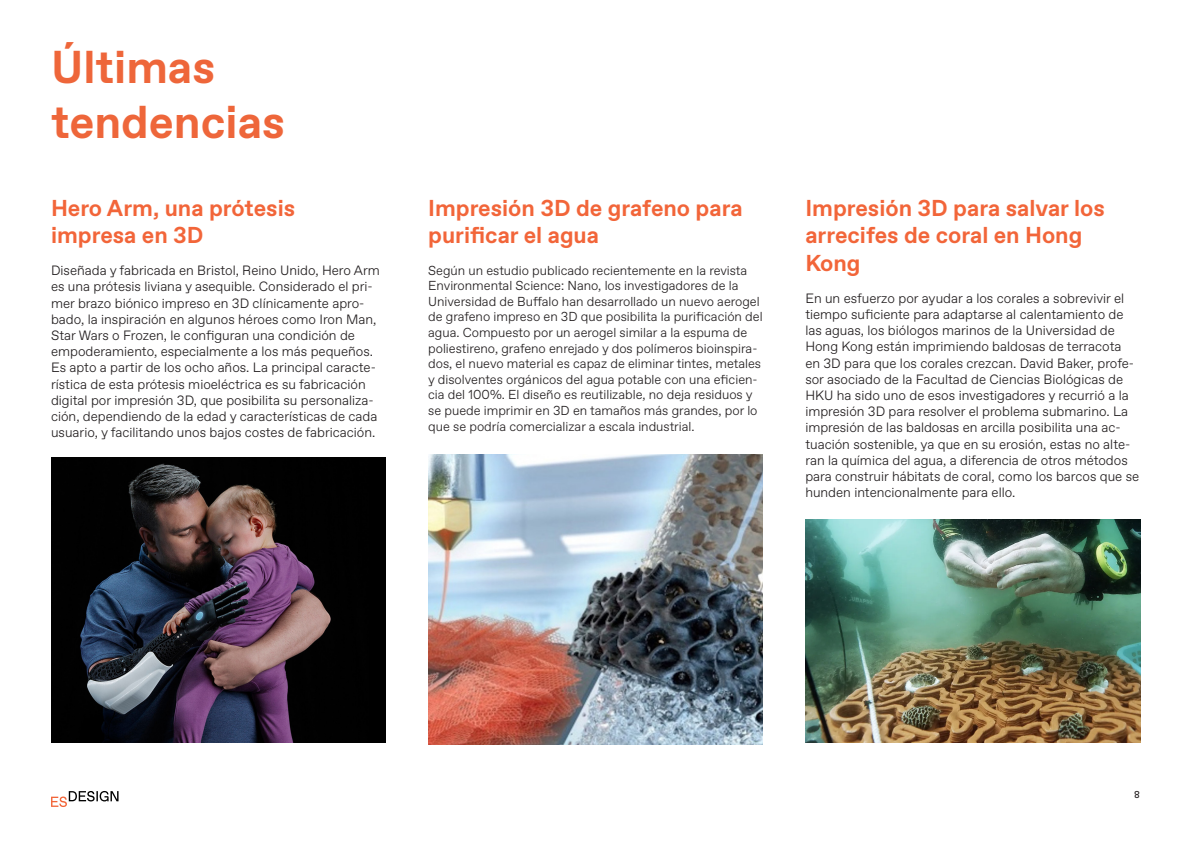
<style>
.page{position:relative;width:1191px;height:842px;background:#fff}
.page>*{position:absolute;margin:0;border:0;box-sizing:border-box;transform-origin:0 0}
.t1{font:700 46px "Favorit";color:#ee663a}
.t2{font:700 23px/27.6px "Favorit";color:#f26539}
.t3{font:300 13.5px/16.2px "Favorit";color:#231f20}
.t4{font:300 13px/15.6px "Favorit";color:#231f20}
.t5{font:10px "Favorit";color:#231f20}
</style>
<div class="page">
<img style="left:51px;top:458px;width:335px;height:285px">
<img style="left:428px;top:454px;width:335px;height:290px">
<img style="left:805px;top:519px;width:335px;height:224px">
<svg style="left:51px;top:791px;width:67px;height:16px"></svg>
<p class="t1" style="left:51px;top:36px;width:166px">Últimas</p>
<p class="t1" style="left:51px;top:91px;width:236px">tendencias</p>
<p class="t2" style="left:51px;top:194px;width:246px">Hero Arm, una prótesis</p>
<p class="t2" style="left:51px;top:221px;width:154px">impresa en 3D</p>
<p class="t3" style="left:51px;top:262px;width:330px">Diseñada y fabricada en Bristol, Reino Unido, Hero Arm es una prótesis liviana y asequible. Considerado el pri&shy;mer brazo biónico impreso en 3D clínicamente apro&shy;bado, la inspiración en algunos héroes como Iron Man, Star Wars o Frozen, le configuran una condición de empoderamiento, especialmente a los más pequeños.<br>Es apto a partir de los ocho años. La principal caracte&shy;rística de esta prótesis mioeléctrica es su fabricación digital por impresión 3D, que posibilita su personaliza&shy;ción, dependiendo de la edad y características de cada usuario, y facilitando unos bajos costes de fabricación.</p>
<p class="t2" style="left:428px;top:194px;width:316px">Impresión 3D de grafeno para purificar el agua</p>
<p class="t4" style="left:428px;top:262px;width:336px">Según un estudio publicado recientemente en la revista Environmental Science: Nano, los investigadores de la Universidad de Buffalo han desarrollado un nuevo aerogel de grafeno impreso en 3D que posibilita la purificación del agua. Compuesto por un aerogel similar a la espuma de poliestireno, grafeno enrejado y dos polímeros bioinspira&shy;dos, el nuevo material es capaz de eliminar tintes, metales y disolventes orgánicos del agua potable con una eficien&shy;cia del 100%. El diseño es reutilizable, no deja residuos y se puede imprimir en 3D en tamaños más grandes, por lo que se podría comercializar a escala industrial.</p>
<p class="t2" style="left:805px;top:194px;width:301px">Impresión 3D para salvar los arrecifes de coral en Hong<br>Kong</p>
<p class="t3" style="left:805px;top:289px;width:335px">En un esfuerzo por ayudar a los corales a sobrevivir el tiempo suficiente para adaptarse al calentamiento de las aguas, los biólogos marinos de la Universidad de Hong Kong están imprimiendo baldosas de terracota en 3D para que los corales crezcan. David Baker, profe&shy;sor asociado de la Facultad de Ciencias Biológicas de HKU ha sido uno de esos investigadores y recurrió a la impresión 3D para resolver el problema submarino. La impresión de las baldosas en arcilla posibilita una ac&shy;tuación sostenible, ya que en su erosión, estas no alte&shy;ran la química del agua, a diferencia de otros métodos para construir hábitats de coral, como los barcos que se hunden intencionalmente para ello.</p>
<p class="t5" style="left:1134px;top:788px;width:7px">8</p>
</div>
